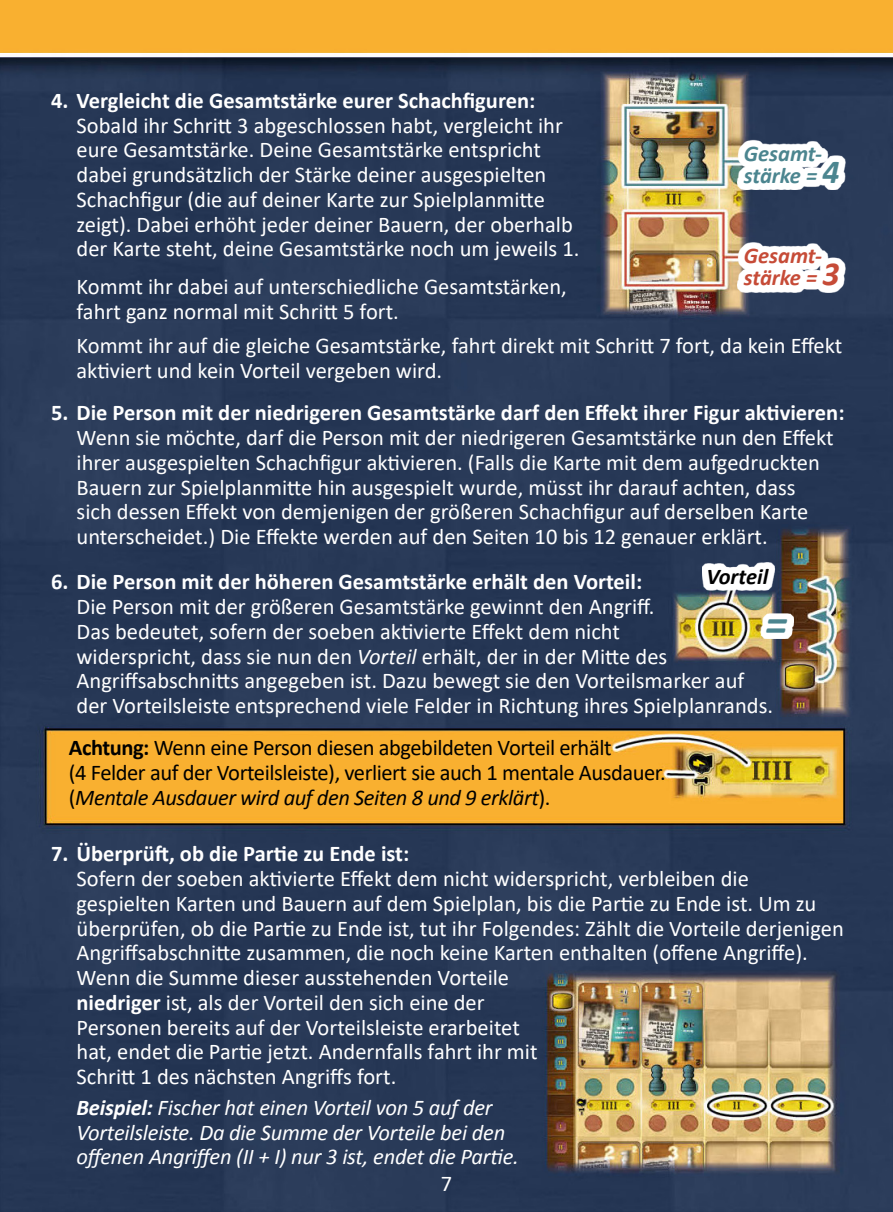
<style>
.page{position:relative;width:893px;height:1212px;background:#fff}
.page>*{position:absolute;margin:0;border:0;box-sizing:border-box;transform-origin:0 0}
.t1{font:italic 700 45px "Calibri";color:#4b858f}
.t2{font:22.5px/24.8px "Calibri";color:#fff}
.t3{font:700 22.5px "Calibri";color:#fff}
.t4{font:22.5px/24.8px "Calibri";letter-spacing:-.02em;color:#000}
.t5{font:italic 22.5px/24.8px "Calibri";letter-spacing:-.01em;color:#fff}
.t6{font:italic 700 22.5px/22.5px "Calibri";color:#4b858f}
.t7{font:italic 700 22.5px/22.5px "Calibri";color:#c64b37}
.t8{font:italic 700 22.5px "Calibri";color:#000}
.s1{font-size:33.75px}
.s2{font-style:italic}
.s3{font-weight:700}
</style>
<div class="page">
<img style="left:0;top:0;width:893px;height:1212px">
<svg style="left:737px;top:140px;width:108px;height:50px"></svg>
<div style="left:737px;top:242px;width:108px;height:50px;background:#fff"></div>
<div style="left:760px;top:613px;width:34px;height:26px;background:#fff"></div>
<div style="left:702px;top:562px;width:73px;height:28px;background:#fff"></div>
<p class="t3" style="left:51px;top:86px;width:486px">4. Vergleicht die Gesamtstärke eurer Schachfiguren:</p>
<p class="t2" style="left:77px;top:112px;width:504px">Sobald ihr Schritt 3 abgeschlossen habt, vergleicht ihr eure Gesamtstärke. Deine Gesamtstärke entspricht dabei grundsätzlich der Stärke deiner ausgespielten Schachfigur (die auf deiner Karte zur Spielplanmitte zeigt). Dabei erhöht jeder deiner Bauern, der oberhalb der Karte steht, deine Gesamtstärke noch um jeweils 1.</p>
<p class="t2" style="left:77px;top:273px;width:492px">Kommt ihr dabei auf unterschiedliche Gesamtstärken, fahrt ganz normal mit Schritt 5 fort.</p>
<p class="t6" style="left:744px;top:142px;width:97px">Gesamt&shy;stärke = <span class="s1">4</span></p>
<p class="t7" style="left:744px;top:244px;width:97px">Gesamt&shy;stärke = <span class="s1">3</span></p>
<p class="t2" style="left:77px;top:333px;width:767px">Kommt ihr auf die gleiche Gesamtstärke, fahrt direkt mit Schritt 7 fort, da kein Effekt aktiviert und kein Vorteil vergeben wird.</p>
<p class="t3" style="left:51px;top:398px;width:795px">5. Die Person mit der niedrigeren Gesamtstärke darf den Effekt ihrer Figur aktivieren:</p>
<p class="t2" style="left:77px;top:425px;width:759px">Wenn sie möchte, darf die Person mit der niedrigeren Gesamtstärke nun den Effekt ihrer ausgespielten Schachfigur aktivieren. (Falls die Karte mit dem aufgedruckten Bauern zur Spielplanmitte hin ausgespielt wurde, müsst ihr darauf achten, dass sich dessen Effekt von demjenigen der größeren Schachfigur auf derselben Karte unterscheidet.) Die Effekte werden auf den Seiten 10 bis 12 genauer erklärt.</p>
<p class="t8" style="left:706px;top:562px;width:63px">Vorteil</p>
<p class="t3" style="left:51px;top:567px;width:593px">6. Die Person mit der höheren Gesamtstärke erhält den Vorteil:</p>
<p class="t2" style="left:77px;top:594px;width:698px">Die Person mit der größeren Gesamtstärke gewinnt den Angriff.<br>Das bedeutet, sofern der soeben aktivierte Effekt dem nicht<br>widerspricht, dass sie nun den <span class="s2">Vorteil</span> erhält, der in der Mitte des Angriffsabschnitts angegeben ist. Dazu bewegt sie den Vorteilsmarker auf der Vorteilsleiste entsprechend viele Felder in Richtung ihres Spielplanrands.</p>
<h1 class="t1" style="left:765px;top:596px;width:24px">=</h1>
<p class="t4" style="left:69px;top:735px;width:598px"><span class="s3">Achtung:</span> Wenn eine Person diesen abgebildeten Vorteil erhält<br>(4 Felder auf der Vorteilsleiste), verliert sie auch 1 mentale Ausdauer. (<span class="s2">Mentale Ausdauer wird auf den Seiten 8 und 9 erklärt</span>).</p>
<p class="t3" style="left:51px;top:839px;width:360px">7. Überprüft, ob die Partie zu Ende ist:</p>
<p class="t2" style="left:77px;top:866px;width:769px">Sofern der soeben aktivierte Effekt dem nicht widerspricht, verbleiben die gespielten Karten und Bauern auf dem Spielplan, bis die Partie zu Ende ist. Um zu überprüfen, ob die Partie zu Ende ist, tut ihr Folgendes: Zählt die Vorteile derjenigen Angriffsabschnitte zusammen, die noch keine Karten enthalten (offene Angriffe).<br>Wenn die Summe dieser ausstehenden Vorteile<br><span class="s3">niedriger</span> ist, als der Vorteil den sich eine der<br>Personen bereits auf der Vorteilsleiste erarbeitet<br>hat, endet die Partie jetzt. Andernfalls fahrt ihr mit<br>Schritt 1 des nächsten Angriffs fort.</p>
<p class="t5" style="left:77px;top:1094px;width:444px"><span class="s3">Beispiel:</span> Fischer hat einen Vorteil von 5 auf der<br>Vorteilsleiste. Da die Summe der Vorteile bei den offenen Angriffen (II + I) nur 3 ist, endet die Partie.</p>
<p class="t2" style="left:441px;top:1171px;width:13px">7</p>
</div>
